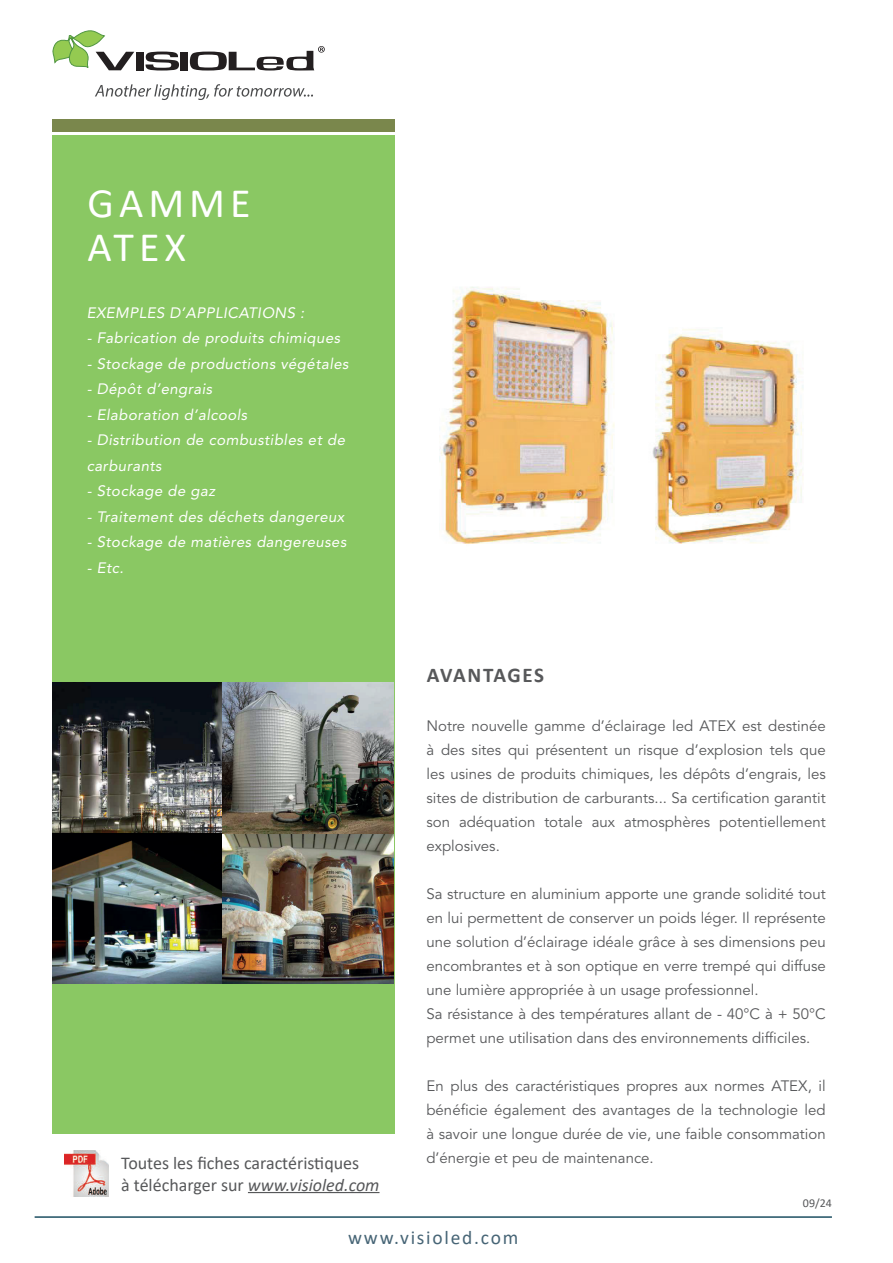
<style>
.page{position:relative;width:893px;height:1263px;background:#fff}
.page>*{position:absolute;margin:0;border:0;box-sizing:border-box;transform-origin:0 0}
.t1{font:42px/43.5px "Calibri";letter-spacing:.12em;color:#fff}
.t2{font:700 21px "Calibri";letter-spacing:.07em;color:#57585a}
.t3{font:19.5px "Calibri";letter-spacing:.09em;color:#476576}
.t4{font:18px/21.6px "Calibri";color:#57585a}
.t5{font:15px/24px "Avenir LT Std";color:#57585a;text-align:justify}
.t6{font:italic 15px/25.5px "Avenir LT Std";letter-spacing:.03em;color:#fff}
.t7{font:12px "Calibri";color:#57585a}
.s1{font-style:italic}
</style>
<div class="page">
<div style="left:53px;top:136px;width:342px;height:998px;background:#8ac863"></div>
<div style="left:53px;top:119px;width:342px;height:12px;background:#7a874c"></div>
<hr style="left:248px;top:1192px;width:131px;height:1px;background:#57585a">
<img style="left:65px;top:1150px;width:44px;height:46px">
<div style="left:136px;top:52px;width:8px;height:18px;background:#231f20"></div>
<svg style="left:146px;top:52px;width:33px;height:19px"></svg>
<div style="left:180px;top:52px;width:8px;height:18px;background:#231f20"></div>
<svg style="left:53px;top:31px;width:81px;height:40px"></svg>
<svg style="left:190px;top:46px;width:135px;height:25px"></svg>
<svg style="left:95px;top:84px;width:218px;height:16px"></svg>
<hr style="left:35px;top:1216px;width:797px;height:2px;background:#1d4f62">
<img style="left:439px;top:287px;width:365px;height:257px">
<img style="left:53px;top:682px;width:340px;height:302px">
<h1 class="t1" style="left:88px;top:180px;width:165px">GAMME<br>ATEX</h1>
<p class="t6" style="left:87px;top:300px;width:219px">EXEMPLES D’APPLICATIONS :</p>
<p class="t6" style="left:87px;top:326px;width:255px">- Fabrication de produits chimiques</p>
<p class="t6" style="left:87px;top:351px;width:263px">- Stockage de productions végétales</p>
<p class="t6" style="left:87px;top:377px;width:127px">- Dépôt d’engrais</p>
<p class="t6" style="left:87px;top:402px;width:162px">- Elaboration d’alcools</p>
<p class="t6" style="left:87px;top:428px;width:260px">- Distribution de combustibles et de carburants</p>
<p class="t6" style="left:87px;top:479px;width:130px">- Stockage de gaz</p>
<p class="t6" style="left:87px;top:504px;width:259px">- Traitement des déchets dangereux</p>
<p class="t6" style="left:87px;top:530px;width:261px">- Stockage de matières dangereuses</p>
<p class="t6" style="left:87px;top:555px;width:38px">- Etc.</p>
<h2 class="t2" style="left:427px;top:660px;width:119px">AVANTAGES</h2>
<p class="t5" style="left:426px;top:714px;width:401px">Notre nouvelle gamme d’éclairage led ATEX est destinée à des sites qui présentent un risque d’explosion tels que les usines de produits chimiques, les dépôts d’engrais, les sites de distribution de carburants... Sa certification garantit son adéquation totale aux atmosphères potentiellement explosives.</p>
<p class="t5" style="left:426px;top:882px;width:401px;text-align:left">Sa structure en aluminium apporte une grande solidité tout en lui permettent de conserver un poids léger. Il représente une solution d’éclairage idéale grâce à ses dimensions peu encombrantes et à son optique en verre trempé qui diffuse une lumière appropriée à un usage professionnel.<br>Sa résistance à des températures allant de - 40°C à + 50°C permet une utilisation dans des environnements difficiles.</p>
<p class="t5" style="left:426px;top:1074px;width:401px">En plus des caractéristiques propres aux normes ATEX, il bénéficie également des avantages de la technologie led à savoir une longue durée de vie, une faible consommation d’énergie et peu de maintenance.</p>
<p class="t4" style="left:121px;top:1152px;width:260px">Toutes les fiches caractéristiques<br>à télécharger sur <span class="s1">www.visioled.com</span></p>
<h3 class="t3" style="left:348px;top:1224px;width:172px">www.visioled.com</h3>
<p class="t7" style="left:803px;top:1194px;width:30px">09/24</p>
</div>
